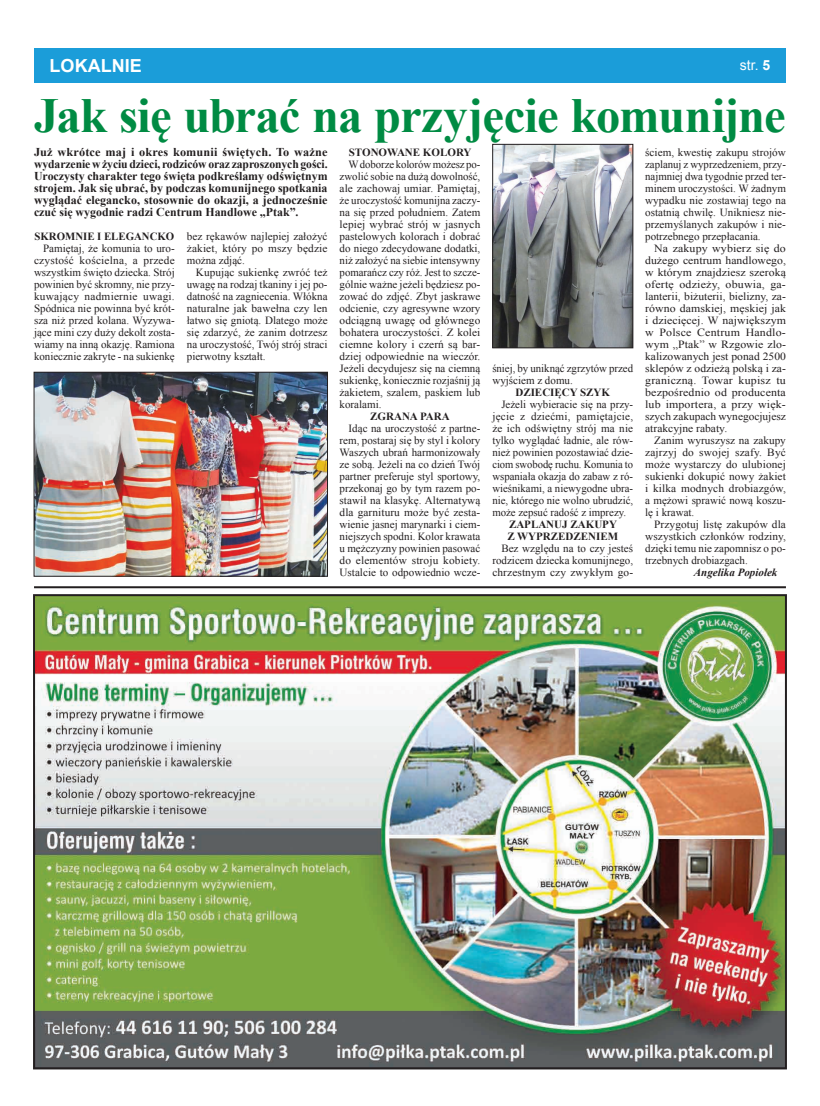
<style>
.page{position:relative;width:820px;height:1106px;background:#fff}
.page>*{position:absolute;margin:0;border:0;box-sizing:border-box;transform-origin:0 0}
.t1{font:700 49px "Times New Roman";letter-spacing:-.015em;color:#008b43}
.t2{font:700 18px "Arial";color:#fff}
.t3{font:14px "Arial";color:#fff}
.t4{font:700 12px/12px "Times New Roman";color:#231f20;text-align:justify}
.t5{font:11px/12px "Times New Roman";color:#231f20;text-align:justify}
.t6{font:11px/12px "Times New Roman";color:#231f20;text-align:justify;scale:1.08 1}
.t7{font:700 11px "Times New Roman";color:#231f20}
.t8{font:italic 700 11px "Times New Roman";color:#231f20}
.s1{font-weight:700}
</style>
<div class="page">
<img style="left:36px;top:597px;width:747px;height:469px">
<div style="left:33px;top:594px;width:753px;height:475px;border:2px solid #231f20"></div>
<div style="left:34px;top:48px;width:751px;height:34px;background:#1b9dd9"></div>
<hr style="left:34px;top:586px;width:751px;height:2px;background:#231f20">
<img style="left:36px;top:374px;width:289px;height:200px">
<div style="left:34px;top:372px;width:293px;height:204px;border:1px solid #231f20"></div>
<img style="left:494px;top:146px;width:137px;height:200px">
<div style="left:492px;top:144px;width:141px;height:204px;border:1px solid #231f20"></div>
<h2 class="t2" style="left:50px;top:53px;width:93px">LOKALNIE</h2>
<p class="t3" style="left:739px;top:56px;width:32px">str. <span class="s1">5</span></p>
<h1 class="t1" style="left:34px;top:82px;width:752px">Jak się ubrać na przyjęcie komunijne</h1>
<p class="t4" style="left:34px;top:146px;width:295px">Już wkrótce maj i okres komunii świętych. To ważne wydarzenie w życiu dzieci, rodziców oraz zaproszonych gości.<br>Uroczysty charakter tego święta podkreślamy odświętnym strojem. Jak się ubrać, by podczas komunijnego spotkania wyglądać elegancko, stosownie do okazji, a jednocześnie czuć się wygodnie radzi Centrum Handlowe „Ptak”.</p>
<p class="t5" style="left:645px;top:146px;width:142px">ściem, kwestię zakupu strojów zaplanuj z wyprzedzeniem, przy&shy;najmniej dwa tygodnie przed ter&shy;minem uroczystości. W żadnym wypadku nie zostawiaj tego na ostatnią chwilę. Unikniesz nie&shy;przemyślanych zakupów i nie&shy;potrzebnego przepłacania.</p>
<p class="t6" style="left:645px;top:242px;width:132px;text-indent:9px">Na zakupy wybierz się do dużego centrum handlowego, w którym znajdziesz szeroką ofertę odzieży, obuwia, ga&shy;lanterii, biżuterii, bielizny, za&shy;równo damskiej, męskiej jak i dziecięcej. W największym w Polsce Centrum Handlo&shy;wym „Ptak” w Rzgowie zlo&shy;kalizowanych jest ponad 2500 sklepów z odzieżą polską i za&shy;graniczną. Towar kupisz tu bezpośrednio od producenta lub importera, a przy więk&shy;szych zakupach wynegocjujesz atrakcyjne rabaty.</p>
<p class="t5" style="left:645px;top:434px;width:142px;text-indent:9px">Zanim wyruszysz na zakupy zajrzyj do swojej szafy. Być może wystarczy do ulubionej sukienki dokupić nowy żakiet i kilka modnych drobiazgów, a mężowi sprawić nową koszu&shy;lę i krawat.</p>
<p class="t5" style="left:645px;top:518px;width:142px;text-indent:9px">Przygotuj listę zakupów dla wszystkich członków rodziny, dzięki temu nie zapomnisz o po&shy;trzebnych drobiazgach.</p>
<p class="t8" style="left:693px;top:565px;width:85px">Angelika Popiołek</p>
<p class="t7" style="left:349px;top:145px;width:16px">Stonowane</p>
<p class="t7" style="left:423px;top:145px;width:10px">kolory</p>
<p class="t5" style="left:339px;top:158px;width:142px;text-indent:9px">W doborze kolorówmożesz po&shy;zwolić sobie na dużą dowolność, ale zachowaj umiar. Pamiętaj, że uroczystość komunijna zaczy&shy;na się przed południem. Zatem lepiej wybrać strój w jasnych pastelowych kolorach i dobrać do niego zdecydowane dodatki, niż założyć na siebie intensywny pomarańcz czy róż. Jest to szcze&shy;gólnie ważne jeżeli będziesz po&shy;zować do zdjęć. Zbyt jaskrawe odcienie, czy agresywne wzory odciągną uwagę od głównego bohatera uroczystości. Z kolei ciemne kolory i czerń są bar&shy;dziej odpowiednie na wieczór.<br>Jeżeli decydujesz się na ciemną sukienkę, koniecznie rozjaśnij ją żakietem, szalem, paskiem lub koralami.</p>
<p class="t7" style="left:370px;top:409px;width:17px">Zgrana</p>
<p class="t7" style="left:420px;top:409px;width:9px">para</p>
<p class="t5" style="left:339px;top:422px;width:142px;text-indent:9px">Idąc na uroczystość z partne&shy;rem, postaraj się by styl i kolory Waszych ubrań harmonizowały ze sobą. Jeżeli na co dzień Twój partner preferuje styl sportowy, przekonaj go by tym razem po&shy;stawił na klasykę. Alternatywą dla garnituru może być zesta&shy;wienie jasnej marynarki i ciem&shy;niejszych spodni. Kolor krawata u mężczyzny powinien pasować do elementów stroju kobiety.<br>Ustalcie to odpowiednio wcze-</p>
<p class="t5" style="left:187px;top:230px;width:142px">bez rękawów najlepiej założyć żakiet, który po mszy będzie można zdjąć.</p>
<p class="t5" style="left:187px;top:266px;width:142px;text-indent:9px">Kupując sukienkę zwróć też uwagę na rodzaj tkaniny i jej po&shy;datność na zagniecenia. Włókna naturalne jak bawełna czy len łatwo się gniotą. Dlatego może się zdarzyć, że zanim dotrzesz na uroczystość, Twój strój straci pierwotny kształt.</p>
<p class="t7" style="left:35px;top:229px;width:15px">Skromnie</p>
<p class="t7" style="left:97px;top:229px;width:8px">ielegancko</p>
<p class="t5" style="left:34px;top:242px;width:142px;text-indent:9px">Pamiętaj, że komunia to uro&shy;czystość kościelna, a przede wszystkim święto dziecka. Strój powinien być skromny, nie przy&shy;kuwający nadmiernie uwagi.<br>Spódnica nie powinna być krót&shy;sza niż przed kolana. Wyzywa&shy;jące mini czy duży dekolt zosta&shy;wiamy na inną okazję. Ramiona koniecznie zakryte - na sukienkę</p>
<p class="t5" style="left:492px;top:362px;width:142px">śniej, by uniknąć zgrzytów przed wyjściem z domu.</p>
<p class="t7" style="left:515px;top:385px;width:16px">Dziecięcy</p>
<p class="t7" style="left:580px;top:385px;width:9px">szyk</p>
<p class="t5" style="left:492px;top:398px;width:142px;text-indent:9px">Jeżeli wybieracie się na przy&shy;jęcie z dziećmi, pamiętajcie, że ich odświętny strój ma nie tylko wyglądać ładnie, ale rów&shy;nież powinien pozostawiać dzie&shy;ciom swobodę ruchu. Komunia to wspaniała okazja do zabaw z ró&shy;wieśnikami, a niewygodne ubra&shy;nie, którego nie wolno ubrudzić, może zepsuć radość z imprezy.</p>
<p class="t7" style="left:509px;top:517px;width:16px">Zaplanu</p>
<p class="t7" style="left:562px;top:517px;width:17px">j zakupy</p>
<p class="t7" style="left:507px;top:529px;width:9px">zwyprzedzeniem</p>
<p class="t5" style="left:492px;top:542px;width:142px;text-indent:9px">Bez względu na to czy jesteś rodzicem dziecka komunijnego, chrzestnym czy zwykłym go-</p>
</div>
